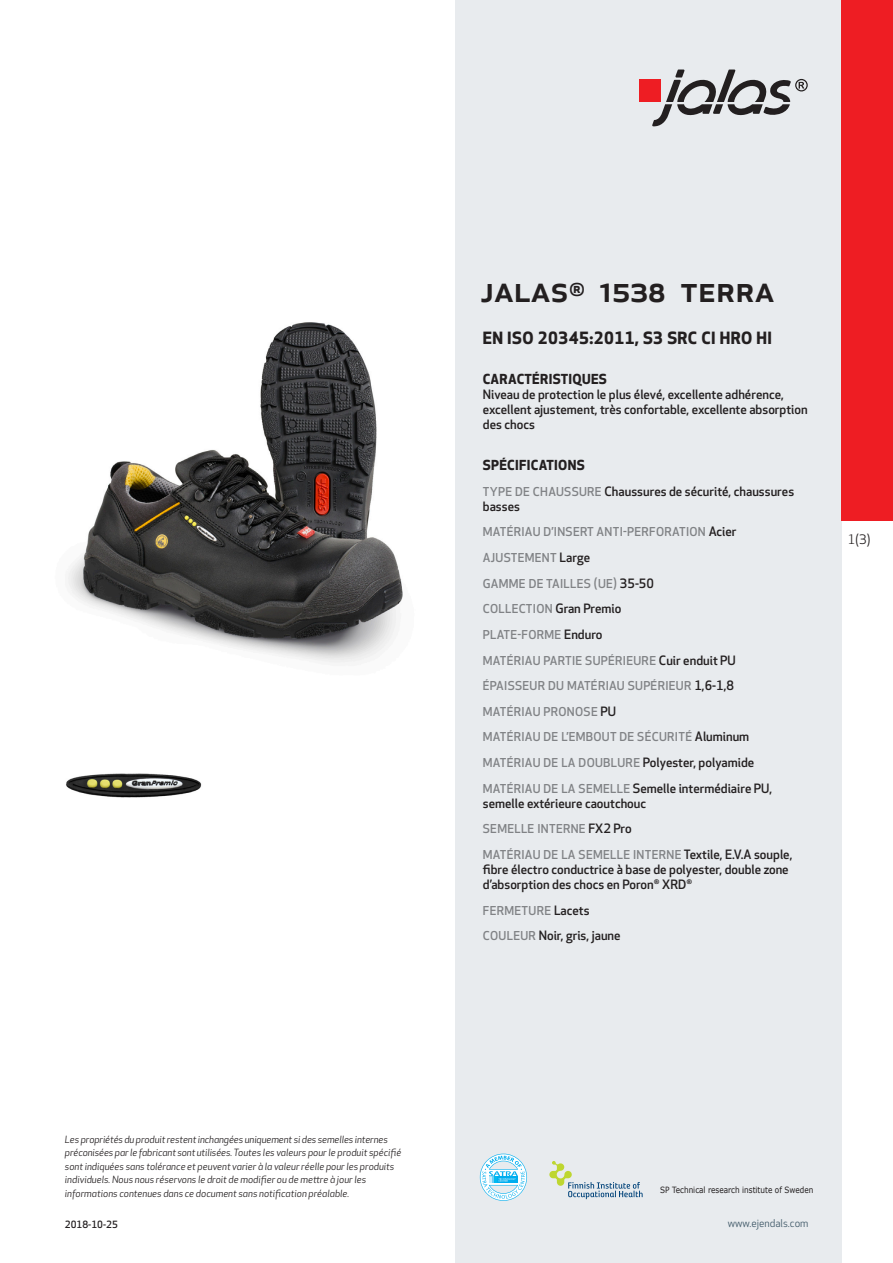
<style>
.page{position:relative;width:893px;height:1263px;background:#fff}
.page>*{position:absolute;margin:0;border:0;box-sizing:border-box;transform-origin:0 0}
.prodname{font:500 36px "Apex New";color:#231f20}
.Funktion_body{font:700 16.5px "Apex New";letter-spacing:.025em;color:#231f20}
.Funktion_body-2{font:700 13.5px "Apex New";letter-spacing:.025em;color:#231f20}
.t1{font:12.75px "Apex New";color:#231f20}
.Funktion_body-3{font:500 12.6px/15px "Apex New";color:#231f20}
.Funktion_body-4{font:500 12px "Apex New";letter-spacing:.025em;color:#808285}
.t2{font:10.5px "Apex New";color:#405968}
.t3{font:italic 9.75px/13.5px "Apex New";color:#231f20}
.Sidfot_datum{font:500 9.75px "Apex New";color:#231f20}
.t4{font:8.55px "Verdana";color:#231f20;scale:.85 1}
.s1{font-size:12px;color:#808285}
.s2{font-size:12.6px;color:#231f20}
</style>
<div class="page">
<div style="left:455px;top:0;width:387px;height:1263px;background:#e8ebee"></div>
<svg style="left:549px;top:1161px;width:94px;height:38px"></svg>
<svg style="left:480px;top:1154px;width:47px;height:47px"></svg>
<div style="left:639px;top:80px;width:22px;height:22px;background:#ee1d23"></div>
<svg style="left:652px;top:70px;width:156px;height:56px"></svg>
<div style="left:842px;top:0;width:51px;height:520px;background:#ee1d23"></div>
<img style="left:68px;top:322px;width:335px;height:341px">
<img style="left:66px;top:773px;width:136px;height:25px">
<p class="t3" style="left:65px;top:1132px;width:338px">Les propriétés du produit restent inchangées uniquement si des semelles internes préconisées par le fabricant sont utilisées. Toutes les valeurs pour le produit spécifié sont indiquées sans tolérance et peuvent varier à la valeur réelle pour les produits individuels. Nous nous réservons le droit de modifier ou de mettre à jour les informations contenues dans ce document sans notification préalable.</p>
<p class="Sidfot_datum" style="left:65px;top:1218px;width:54px">2018-10-25</p>
<p class="prodname" style="left:480px;top:265px;width:294px">JALAS<sup>®</sup> 1538 Terra</p>
<p class="Funktion_body" style="left:483px;top:326px;width:291px">EN ISO 20345:2011, S3 SRC CI HRO HI</p>
<p class="Funktion_body-2" style="left:483px;top:370px;width:126px">CARACTÉRISTIQUES</p>
<p class="Funktion_body-3" style="left:483px;top:387px;width:326px">Niveau de protection le plus élevé, excellente adhérence, excellent ajustement, très confortable, excellente absorption des chocs</p>
<p class="Funktion_body-2" style="left:483px;top:455px;width:103px">SPÉCIFICATIONS</p>
<p class="Funktion_body-3" style="left:483px;top:483px;width:313px"><span class="s1">TYPE DE CHAUSSURE</span> Chaussures de sécurité, chaussures basses</p>
<p class="Funktion_body-4" style="left:483px;top:524px;width:255px">MATÉRIAU D’INSERT ANTI-PERFORATION <span class="s2">Acier</span></p>
<p class="Funktion_body-4" style="left:483px;top:550px;width:109px">AJUSTEMENT <span class="s2">Large</span></p>
<p class="Funktion_body-4" style="left:483px;top:575px;width:173px">GAMME DE TAILLES (UE) <span class="s2">35-50</span></p>
<p class="Funktion_body-4" style="left:483px;top:601px;width:140px">COLLECTION <span class="s2">Gran Premio</span></p>
<p class="Funktion_body-4" style="left:483px;top:626px;width:121px">PLATE-FORME <span class="s2">Enduro</span></p>
<p class="Funktion_body-4" style="left:483px;top:652px;width:255px">MATÉRIAU PARTIE SUPÉRIEURE <span class="s2">Cuir enduit PU</span></p>
<p class="Funktion_body-4" style="left:483px;top:678px;width:253px">ÉPAISSEUR DU MATÉRIAU SUPÉRIEUR <span class="s2">1,6-1,8</span></p>
<p class="Funktion_body-4" style="left:483px;top:703px;width:135px">MATÉRIAU PRONOSE <span class="s2">PU</span></p>
<p class="Funktion_body-4" style="left:483px;top:729px;width:268px">MATÉRIAU DE L’EMBOUT DE SÉCURITÉ <span class="s2">Aluminum</span></p>
<p class="Funktion_body-4" style="left:483px;top:755px;width:273px">MATÉRIAU DE LA DOUBLURE <span class="s2">Polyester, polyamide</span></p>
<p class="Funktion_body-3" style="left:483px;top:780px;width:291px"><span class="s1">MATÉRIAU DE LA SEMELLE</span> Semelle intermédiaire PU, semelle extérieure caoutchouc</p>
<p class="Funktion_body-4" style="left:483px;top:821px;width:150px">SEMELLE INTERNE <span class="s2">FX2 Pro</span></p>
<p class="Funktion_body-4" style="left:483px;top:846px;width:311px">MATÉRIAU DE LA SEMELLE INTERNE <span class="s2">Textile, E.V.A souple,</span></p>
<p class="Funktion_body-3" style="left:483px;top:862px;width:307px">fibre électro conductrice à base de polyester, double zone d’absorption des chocs en Poron<sup>®</sup> XRD<sup>®</sup></p>
<p class="Funktion_body-4" style="left:483px;top:902px;width:108px">FERMETURE <span class="s2">Lacets</span></p>
<p class="Funktion_body-3" style="left:483px;top:928px;width:139px"><span class="s1">COULEUR</span> Noir, gris, jaune</p>
<p class="t1" style="left:848px;top:531px;width:24px">1(3)</p>
<p class="t4" style="left:660px;top:1184px;width:182px">SP Technical research institute of Sweden</p>
<p class="t2" style="left:728px;top:1217px;width:82px">www.ejendals.com</p>
</div>
